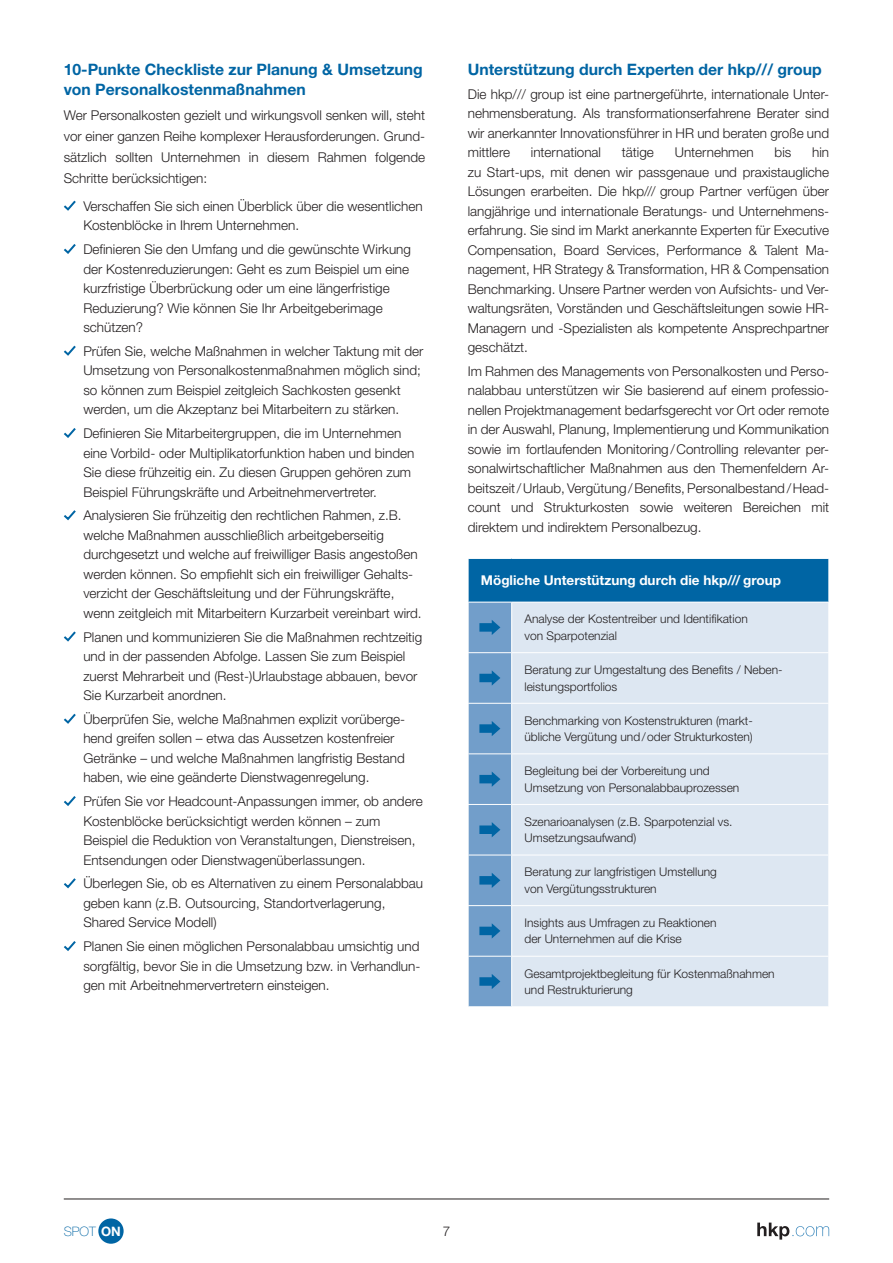
<style>
.page{position:relative;width:893px;height:1263px;background:#fff}
.page>*{position:absolute;margin:0;border:0;box-sizing:border-box;transform-origin:0 0}
.t1{font:700 15.75px/19.5px "Helvetica Neue LT Std";color:#0065a4}
.t2{font:300 13.5px/19.5px "Helvetica Neue LT Std";color:#231f20}
.t3{font:700 13.5px "Helvetica Neue LT Std";color:#fff}
.t4{font:100 13.05px "Helvetica Neue LT Std";color:#0065a4}
.t5{font:300 12px/16.5px "Helvetica Neue LT Std";color:#231f20}
.s1{font-weight:700;color:#fff}
</style>
<div class="page">
<svg style="left:757px;top:1222px;width:72px;height:17px"></svg>
<hr style="left:64px;top:1199px;width:765px;height:1px;background:#231f20">
<div style="left:98px;top:1218px;width:26px;height:26px;background:#0065a4;border-radius:50%"></div>
<svg style="left:63px;top:200px;width:13px;height:11px"></svg>
<svg style="left:64px;top:244px;width:12px;height:10px"></svg>
<svg style="left:63px;top:345px;width:13px;height:11px"></svg>
<svg style="left:64px;top:428px;width:12px;height:10px"></svg>
<svg style="left:63px;top:510px;width:13px;height:11px"></svg>
<svg style="left:63px;top:631px;width:13px;height:11px"></svg>
<svg style="left:64px;top:713px;width:12px;height:11px"></svg>
<svg style="left:63px;top:796px;width:13px;height:10px"></svg>
<svg style="left:63px;top:878px;width:13px;height:11px"></svg>
<svg style="left:63px;top:941px;width:13px;height:10px"></svg>
<div style="left:468px;top:558px;width:361px;height:44px;background:#0065a4"></div>
<div style="left:512px;top:603px;width:316px;height:403px;background:#dde7f2"></div>
<hr style="left:828px;top:559px;width:1px;height:43px;background:#fff">
<hr style="left:468px;top:558px;width:44px;height:1px;background:#fff">
<hr style="left:468px;top:559px;width:1px;height:43px;background:#fff">
<hr style="left:512px;top:558px;width:317px;height:1px;background:#fff">
<hr style="left:512px;top:652px;width:317px;height:1px;background:#fff">
<hr style="left:512px;top:703px;width:317px;height:1px;background:#fff">
<hr style="left:512px;top:753px;width:317px;height:1px;background:#fff">
<hr style="left:512px;top:804px;width:317px;height:1px;background:#fff">
<hr style="left:512px;top:855px;width:317px;height:1px;background:#fff">
<hr style="left:512px;top:905px;width:317px;height:1px;background:#fff">
<hr style="left:512px;top:956px;width:317px;height:1px;background:#fff">
<svg style="left:468px;top:602px;width:44px;height:405px;background:#73a1ca"></svg>
<p class="t1" style="left:64px;top:59px;width:361px">10-Punkte Checkliste zur Planung &amp; Umsetzung von Personalkostenmaßnahmen</p>
<p class="t2" style="left:64px;top:104px;width:363px;line-height:21px;text-align:justify">Wer Personalkosten gezielt und wirkungsvoll senken will, steht vor einer ganzen Reihe komplexer Herausforderungen. Grund&shy;sätzlich sollten Unternehmen in diesem Rahmen folgende Schritte berücksichtigen:</p>
<p class="t2" style="left:83px;top:196px;width:341px">Verschaffen Sie sich einen Überblick über die wesentlichen<br>Kostenblöcke in Ihrem Unternehmen.</p>
<p class="t2" style="left:83px;top:239px;width:329px">Definieren Sie den Umfang und die gewünschte Wirkung der Kostenreduzierungen: Geht es zum Beispiel um eine kurzfristige Überbrückung oder um eine längerfristige Reduzierung? Wie können Sie Ihr Arbeitgeberimage schützen?</p>
<p class="t2" style="left:83px;top:341px;width:342px">Prüfen Sie, welche Maßnahmen in welcher Taktung mit der Umsetzung von Personalkostenmaßnahmen möglich sind; so können zum Beispiel zeitgleich Sachkosten gesenkt werden, um die Akzeptanz bei Mitarbeitern zu stärken.</p>
<p class="t2" style="left:83px;top:423px;width:333px">Definieren Sie Mitarbeitergruppen, die im Unternehmen eine Vorbild- oder Multiplikatorfunktion haben und binden Sie diese frühzeitig ein. Zu diesen Gruppen gehören zum Beispiel Führungskräfte und Arbeitnehmervertreter.</p>
<p class="t2" style="left:83px;top:505px;width:340px">Analysieren Sie frühzeitig den rechtlichen Rahmen, z.B. welche Maßnahmen ausschließlich arbeitgeberseitig durchgesetzt und welche auf freiwilliger Basis angestoßen werden können. So empfiehlt sich ein freiwilliger Gehalts&shy;verzicht der Geschäftsleitung und der Führungskräfte, wenn zeitgleich mit Mitarbeitern Kurzarbeit vereinbart wird.</p>
<p class="t2" style="left:83px;top:627px;width:340px">Planen und kommunizieren Sie die Maßnahmen rechtzeitig und in der passenden Abfolge. Lassen Sie zum Beispiel zuerst Mehrarbeit und (Rest-)Urlaubstage abbauen, bevor Sie Kurzarbeit anordnen.</p>
<p class="t2" style="left:83px;top:709px;width:323px">Überprüfen Sie, welche Maßnahmen explizit vorüberge&shy;hend greifen sollen – etwa das Aussetzen kostenfreier Getränke – und welche Maßnahmen langfristig Bestand haben, wie eine geänderte Dienstwagenregelung.</p>
<p class="t2" style="left:83px;top:791px;width:341px">Prüfen Sie vor Headcount-Anpassungen immer, ob andere Kostenblöcke berücksichtigt werden können – zum Beispiel die Reduktion von Veranstaltungen, Dienstreisen, Entsendungen oder Dienstwagenüberlassungen.</p>
<p class="t2" style="left:83px;top:873px;width:341px">Überlegen Sie, ob es Alternativen zu einem Personalabbau geben kann (z.B. Outsourcing, Standortverlagerung,<br>Shared Service Modell)</p>
<p class="t2" style="left:83px;top:936px;width:339px;text-align:justify">Planen Sie einen möglichen Personalabbau umsichtig und sorgfältig, bevor Sie in die Umsetzung bzw. in Verhandlun&shy;gen mit Arbeitnehmervertretern einsteigen.</p>
<p class="t1" style="left:468px;top:59px;width:355px">Unterstützung durch Experten der hkp/// group</p>
<p class="t2" style="left:468px;top:84px;width:363px;text-align:justify">Die hkp/// group ist eine partnergeführte, internationale Unter&shy;nehmensberatung. Als transformationserfahrene Berater sind wir anerkannter Innovationsführer in HR und beraten große und mittlere</p>
<p class="t2" style="left:468px;top:142px;width:363px;text-align:justify;text-indent:344px">hin zu Start-ups, mit denen wir passgenaue und praxistaugliche Lösungen erarbeiten. Die hkp/// group Partner verfügen über langjährige und internationale Beratungs- und Unternehmens&shy;erfahrung. Sie sind im Markt anerkannte Experten für Executive Compensation, Board Services, Performance &amp; Talent Ma&shy;nagement, HR Strategy &amp; Transformation, HR &amp; Compensation Benchmarking. Unsere Partner werden von Aufsichts- und Ver&shy;waltungsräten, Vorständen und Geschäftsleitungen sowie HR-Managern und -Spezialisten als kompetente Ansprechpartner geschätzt.</p>
<p class="t2" style="left:468px;top:361px;width:363px;text-align:justify">Im Rahmen des Managements von Personalkosten und Perso&shy;nalabbau unterstützen wir Sie basierend auf einem professio&shy;nellen Projektmanagement bedarfsgerecht vor Ort oder remote in der Auswahl, Planung, Implementierung und Kommunikation sowie im fortlaufenden Monitoring/Controlling relevanter per&shy;sonalwirtschaftlicher Maßnahmen aus den Themenfeldern Ar&shy;beitszeit/Urlaub, Vergütung/Benefits, Personalbestand/Head&shy;count und Strukturkosten sowie weiteren Bereichen mit direktem und indirektem Personalbezug.</p>
<p class="t2" style="left:531px;top:142px;width:72px">international</p>
<p class="t2" style="left:622px;top:142px;width:34px">tätige</p>
<p class="t2" style="left:675px;top:142px;width:81px">Unternehmen</p>
<p class="t2" style="left:775px;top:142px;width:18px">bis</p>
<p class="t3" style="left:481px;top:572px;width:302px">Mögliche Unterstützung durch die hkp/// group</p>
<p class="t5" style="left:524px;top:611px;width:225px">Analyse der Kostentreiber und Identifikation von Sparpotenzial</p>
<p class="t5" style="left:524px;top:661px;width:260px">Beratung zur Umgestaltung des Benefits / Neben&shy;leistungsportfolios</p>
<p class="t5" style="left:524px;top:712px;width:230px">Benchmarking von Kostenstrukturen (markt&shy;übliche Vergütung und/oder Strukturkosten)</p>
<p class="t5" style="left:524px;top:762px;width:216px">Begleitung bei der Vorbereitung und<br>Umsetzung von Personalabbauprozessen</p>
<p class="t5" style="left:524px;top:813px;width:210px">Szenarioanalysen (z.B. Sparpotenzial vs.<br>Umsetzungsaufwand)</p>
<p class="t5" style="left:524px;top:863px;width:194px">Beratung zur langfristigen Umstellung von Vergütungsstrukturen</p>
<p class="t5" style="left:524px;top:914px;width:194px">Insights aus Umfragen zu Reaktionen der Unternehmen auf die Krise</p>
<p class="t5" style="left:524px;top:965px;width:252px">Gesamtprojektbegleitung für Kostenmaßnahmen und Restrukturierung</p>
<p class="t4" style="left:64px;top:1223px;width:59px">SPOT <span class="s1">ON</span></p>
<p class="t2" style="left:443px;top:1221px;width:9px">7</p>
</div>
